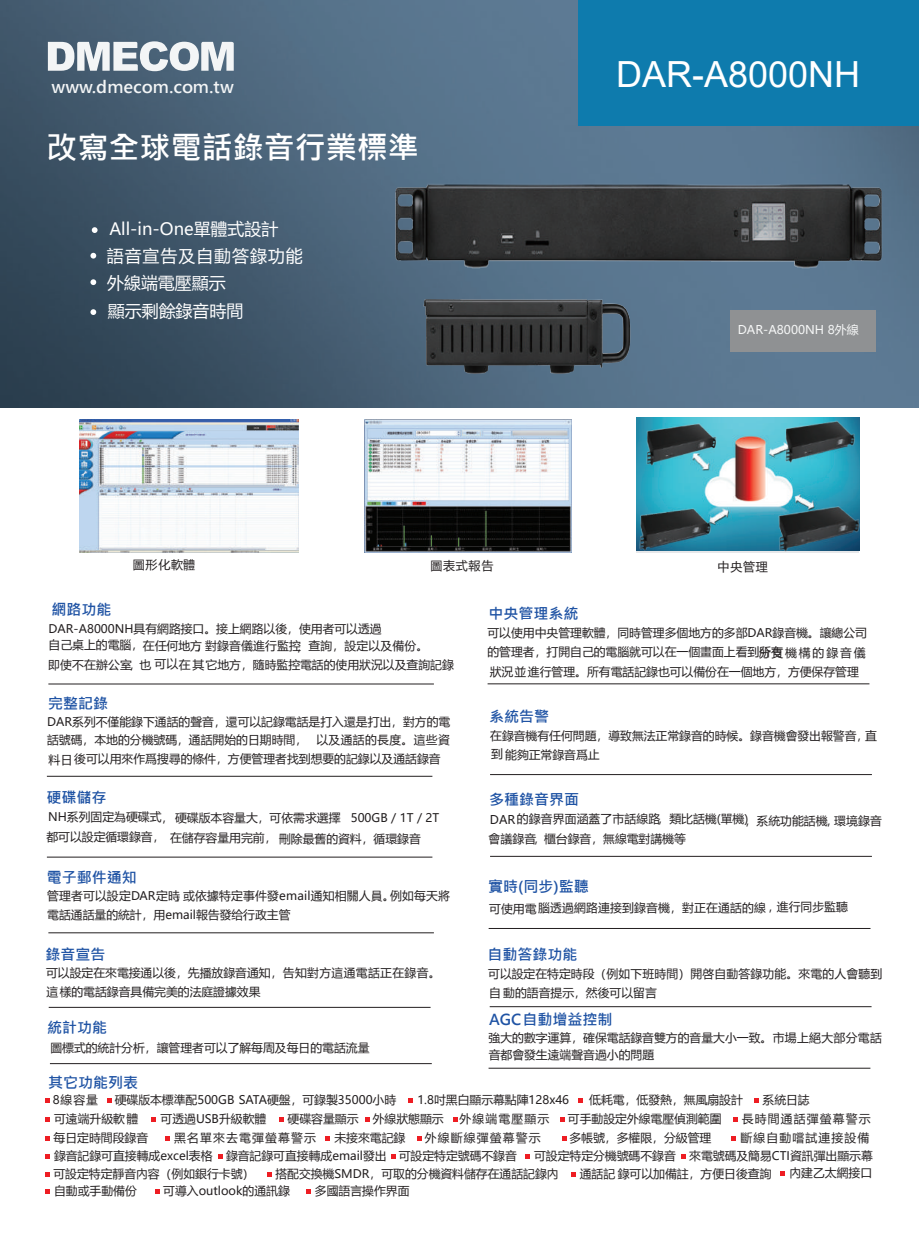
<style>
.page{position:relative;width:919px;height:1238px;background:#fff}
.page>*{position:absolute;margin:0;border:0;box-sizing:border-box;transform-origin:0 0}
.t1{font:36px "Arial";color:#fff}
.t2{font:700 31.05px "Microsoft Jheng Hei";color:#fff}
.t3{font:16.95px/28px "Microsoft Ya Hei";color:#fff}
.t4{font:16.95px "Microsoft Ya Hei";letter-spacing:.06em;color:#fff}
.t5{font:700 16.5px "Microsoft Jheng Hei";color:#f3f5f6}
.t6{font:700 15px "Microsoft Jheng Hei";color:#1f53a4}
.t7{font:12px "Microsoft Ya Hei";letter-spacing:.06em;color:#231f20}
.t8{font:12px "Microsoft Ya Hei";color:#f6f7f7}
.t9{font:11.85px/18.8px "Microsoft Ya Hei";color:#231f20}
.t10{font:11.85px "Microsoft Ya Hei";letter-spacing:.1em;color:#231f20}
.s1{font-size:12px}
</style>
<div class="page">
<img style="left:0;top:0;width:918px;height:407px">
<div style="left:578px;top:0;width:340px;height:125px;background:#0e7bad"></div>
<img style="left:79px;top:419px;width:220px;height:133px">
<img style="left:364px;top:419px;width:207px;height:133px">
<svg style="left:107px;top:1098px;width:4px;height:4px"></svg>
<svg style="left:408px;top:1098px;width:4px;height:4px"></svg>
<svg style="left:46px;top:1098px;width:4px;height:4px"></svg>
<hr style="left:487px;top:683px;width:382px;height:1px;background:#231f20">
<hr style="left:490px;top:774px;width:381px;height:1px;background:#231f20">
<hr style="left:490px;top:856px;width:381px;height:1px;background:#231f20">
<hr style="left:488px;top:928px;width:382px;height:1px;background:#231f20">
<hr style="left:489px;top:1006px;width:382px;height:1px;background:#231f20">
<hr style="left:488px;top:1067px;width:382px;height:1px;background:#231f20">
<hr style="left:50px;top:1063px;width:382px;height:1px;background:#231f20">
<hr style="left:49px;top:1006px;width:381px;height:1px;background:#231f20">
<hr style="left:48px;top:683px;width:386px;height:1px;background:#231f20">
<hr style="left:47px;top:776px;width:385px;height:1px;background:#231f20">
<hr style="left:47px;top:856px;width:385px;height:1px;background:#231f20">
<hr style="left:48px;top:932px;width:386px;height:1px;background:#231f20">
<svg style="left:578px;top:1098px;width:5px;height:4px"></svg>
<svg style="left:453px;top:1117px;width:4px;height:4px"></svg>
<svg style="left:46px;top:1117px;width:4px;height:4px"></svg>
<svg style="left:562px;top:1136px;width:5px;height:5px"></svg>
<svg style="left:46px;top:1136px;width:4px;height:5px"></svg>
<svg style="left:325px;top:1136px;width:5px;height:5px"></svg>
<svg style="left:560px;top:1117px;width:4px;height:4px"></svg>
<svg style="left:365px;top:1117px;width:5px;height:4px"></svg>
<svg style="left:151px;top:1117px;width:4px;height:4px"></svg>
<svg style="left:46px;top:1154px;width:4px;height:4px"></svg>
<svg style="left:218px;top:1154px;width:5px;height:4px"></svg>
<svg style="left:391px;top:1154px;width:5px;height:4px"></svg>
<svg style="left:525px;top:1154px;width:4px;height:4px"></svg>
<svg style="left:46px;top:1172px;width:4px;height:4px"></svg>
<svg style="left:571px;top:1172px;width:5px;height:4px"></svg>
<svg style="left:733px;top:1117px;width:5px;height:4px"></svg>
<svg style="left:45px;top:1189px;width:5px;height:4px"></svg>
<svg style="left:155px;top:1189px;width:4px;height:4px"></svg>
<svg style="left:267px;top:1172px;width:4px;height:4px"></svg>
<svg style="left:165px;top:1136px;width:5px;height:5px"></svg>
<svg style="left:754px;top:1098px;width:5px;height:4px"></svg>
<svg style="left:681px;top:1154px;width:4px;height:4px"></svg>
<svg style="left:279px;top:1117px;width:5px;height:4px"></svg>
<svg style="left:306px;top:1189px;width:5px;height:4px"></svg>
<svg style="left:780px;top:1171px;width:4px;height:5px"></svg>
<svg style="left:731px;top:1136px;width:4px;height:5px"></svg>
<svg style="left:417px;top:1136px;width:5px;height:5px"></svg>
<div style="left:729px;top:310px;width:146px;height:41px;background:#8f9193"></div>
<img style="left:372px;top:150px;width:531px;height:151px">
<img style="left:419px;top:281px;width:219px;height:99px">
<img style="left:636px;top:417px;width:223px;height:133px">
<img style="left:773px;top:499px;width:87px;height:54px">
<img style="left:780px;top:417px;width:78px;height:52px">
<img style="left:641px;top:417px;width:79px;height:55px">
<img style="left:636px;top:499px;width:78px;height:54px">
<svg style="left:92px;top:227px;width:6px;height:6px"></svg>
<svg style="left:90px;top:253px;width:6px;height:5px"></svg>
<svg style="left:90px;top:279px;width:6px;height:6px"></svg>
<svg style="left:90px;top:309px;width:6px;height:6px"></svg>
<svg style="left:48px;top:41px;width:186px;height:30px"></svg>
<h3 class="t5" style="left:52px;top:77px;width:184px">www.dmecom.com.tw</h3>
<h2 class="t2" style="left:47px;top:128px;width:374px">改寫全球電話錄音行業標準</h2>
<h3 class="t3" style="left:109px;top:214px;width:170px">All-in-One單體式設計</h3>
<h3 class="t3" style="left:107px;top:268px;width:138px">外線端電壓顯示顯示剩餘錄音時間</h3>
<h3 class="t4" style="left:107px;top:244px;width:198px">語音宣告及自動答錄功能</h3>
<h1 class="t1" style="left:616px;top:49px;width:246px">DAR-A8000NH</h1>
<p class="t8" style="left:737px;top:322px;width:122px">DAR-A8000NH 8外線</p>
<p class="t7" style="left:133px;top:556px;width:64px">圖形化軟體</p>
<p class="t7" style="left:430px;top:557px;width:64px">圖表式報告</p>
<p class="t7" style="left:717px;top:558px;width:52px">中央管理</p>
<p class="t6" style="left:52px;top:599px;width:62px">網路功能</p>
<p class="t9" style="left:49px;top:620px;width:381px;line-height:16.8px">DAR-A8000NH具有網路接口。接上網路以後，使用者可以透過<br>自己桌上的電腦，在任何地方，對錄音儀進行監控，查詢，設定以及備份。</p>
<p class="t9" style="left:48px;top:655px;width:407px">即使不在辦公室，也可以在其它地方，隨時監控電話的使用狀況以及查詢記錄</p>
<p class="t6" style="left:48px;top:694px;width:61px">完整記錄</p>
<p class="t9" style="left:47px;top:711px;width:405px;text-align:justify">DAR系列不僅能錄下通話的聲音，還可以記錄電話是打入還是打出，對方的電話號碼，本地的分機號碼，通話開始的日期時間， 以及通話的長度。這些資料日後可以用來作爲搜尋的條件，方便管理者找到想要的記錄以及通話錄音</p>
<p class="t6" style="left:46px;top:787px;width:61px">硬碟儲存</p>
<p class="t9" style="left:46px;top:807px;width:376px;line-height:19.5px">NH系列固定為硬碟式，硬碟版本容量大，可依需求選擇<br>都可以設定循環錄音，在儲存容量用完前，刪除最舊的資料，循環錄音</p>
<p class="t9" style="left:351px;top:808px;width:90px">500GB / 1T / 2T</p>
<p class="t6" style="left:47px;top:867px;width:91px">電子郵件通知</p>
<p class="t9" style="left:47px;top:886px;width:404px">管理者可以設定DAR定時，或依據特定事件發email通知相關人員。例如每天將電話通話量的統計，用email報告發给行政主管</p>
<p class="t6" style="left:45px;top:944px;width:62px">錄音宣告</p>
<p class="t9" style="left:46px;top:963px;width:396px;line-height:18.3px">可以設定在來電接通以後，先播放錄音通知，告知對方這通電話正在錄音。這樣的電話錄音具備完美的法庭證據效果</p>
<p class="t6" style="left:47px;top:1018px;width:62px">統計功能</p>
<p class="t9" style="left:50px;top:1037px;width:320px">圖標式的統計分析，讓管理者可以了解每周及每日的電話流量</p>
<p class="t6" style="left:48px;top:1073px;width:91px">其它功能列表</p>
<p class="t6" style="left:488px;top:604px;width:91px">中央管理系統</p>
<p class="t9" style="left:487px;top:623px;width:381px">可以使用中央管理軟體，同時管理多個地方的多部DAR錄音機。讓總公司的管理者，打開自己的電腦就可以在一個畫面上看到所有</p>
<p class="t9" style="left:489px;top:643px;width:377px;text-indent:269px">分支機構的錄音儀狀況並進行管理。所有電話記錄也可以備份在一個地方，方便保存管理</p>
<p class="t6" style="left:489px;top:706px;width:61px">系統告警</p>
<p class="t9" style="left:490px;top:726px;width:388px">在錄音機有任何問題，導致無法正常錄音的時候。錄音機會發出報警音，直到能夠正常錄音爲止</p>
<p class="t6" style="left:489px;top:790px;width:91px">多種錄音界面</p>
<p class="t9" style="left:488px;top:809px;width:395px;line-height:19.5px"><span class="s1">DAR</span>的錄音界面涵蓋了市話線路，類比話機(單機)，系統功能話機，環境錄音會議錄音，櫃台錄音，無線電對講機等</p>
<p class="t6" style="left:488px;top:877px;width:102px">實時(同步)監聽</p>
<p class="t9" style="left:489px;top:898px;width:360px">可使用電腦透過網路連接到錄音機，對正在通話的線，進行同步監聽</p>
<p class="t6" style="left:487px;top:945px;width:91px">自動答錄功能</p>
<p class="t9" style="left:488px;top:964px;width:395px">可以設定在特定時段（例如下班時間）開啓自動答錄功能。來電的人會聽到自動的語音提示，然後可以留言</p>
<p class="t6" style="left:489px;top:1010px;width:125px">AGC 自動增益控制</p>
<p class="t9" style="left:488px;top:1028px;width:394px;line-height:17.2px">強大的數字運算，確保電話錄音雙方的音量大小一致。市場上絕大部分電話音都會發生遠端聲音過小的問題</p>
<p class="t9" style="left:53px;top:1090px;width:47px">8線容量</p>
<p class="t9" style="left:115px;top:1090px;width:283px">硬碟版本標準配500GB SATA硬盤，可錄製35000小時</p>
<p class="t9" style="left:417px;top:1090px;width:153px">1.8吋黑白顯示幕點陣128x46</p>
<p class="t9" style="left:589px;top:1090px;width:155px">低耗電，低發熱，無風扇設計</p>
<p class="t9" style="left:762px;top:1090px;width:49px">系統日誌</p>
<p class="t9" style="left:54px;top:1109px;width:86px">可遠端升級軟體</p>
<p class="t9" style="left:160px;top:1109px;width:107px">可透過USB升級軟體</p>
<p class="t9" style="left:372px;top:1109px;width:72px">外線狀態顯示</p>
<p class="t9" style="left:568px;top:1109px;width:155px">可手動設定外線電壓偵測範圍</p>
<p class="t9" style="left:54px;top:1128px;width:96px">每日定時間段錄音</p>
<p class="t9" style="left:334px;top:1128px;width:72px">未接來電記錄</p>
<p class="t9" style="left:569px;top:1128px;width:143px">多帳號，多權限，分級管理</p>
<p class="t9" style="left:54px;top:1146px;width:464px">錄音記錄可直接轉成excel表格 錄音記錄可直接轉成email發出 可設定特定號碼不錄音</p>
<p class="t9" style="left:534px;top:1146px;width:143px">可設定特定分機號碼不錄音</p>
<p class="t9" style="left:53px;top:1163px;width:202px">可設定特定靜音內容（例如銀行卡號）</p>
<p class="t10" style="left:459px;top:1110px;width:91px">外線端電壓顯示</p>
<p class="t10" style="left:741px;top:1110px;width:130px">長時間通話彈螢幕警示</p>
<p class="t9" style="left:287px;top:1109px;width:72px">硬碟容量顯示</p>
<p class="t10" style="left:174px;top:1129px;width:143px">黑名單來去電彈螢幕警示</p>
<p class="t10" style="left:425px;top:1129px;width:117px">外線斷線彈螢幕警示</p>
<p class="t10" style="left:740px;top:1129px;width:130px">斷線自動嚐試連接設備</p>
<p class="t9" style="left:689px;top:1146px;width:185px">來電號碼及簡易CTI資訊彈出顯示幕</p>
<p class="t9" style="left:789px;top:1163px;width:84px">內建乙太網接口</p>
<p class="t9" style="left:275px;top:1163px;width:285px">搭配交換機SMDR，可取的分機資料儲存在通話記錄內</p>
<p class="t9" style="left:579px;top:1163px;width:193px">通話記錄可以加備註，方便日後查詢</p>
<p class="t9" style="left:54px;top:1180px;width:84px">自動或手動備份</p>
<p class="t9" style="left:163px;top:1180px;width:128px">可導入outlook的通訊錄</p>
<p class="t9" style="left:315px;top:1180px;width:96px">多國語言操作界面</p>
</div>
